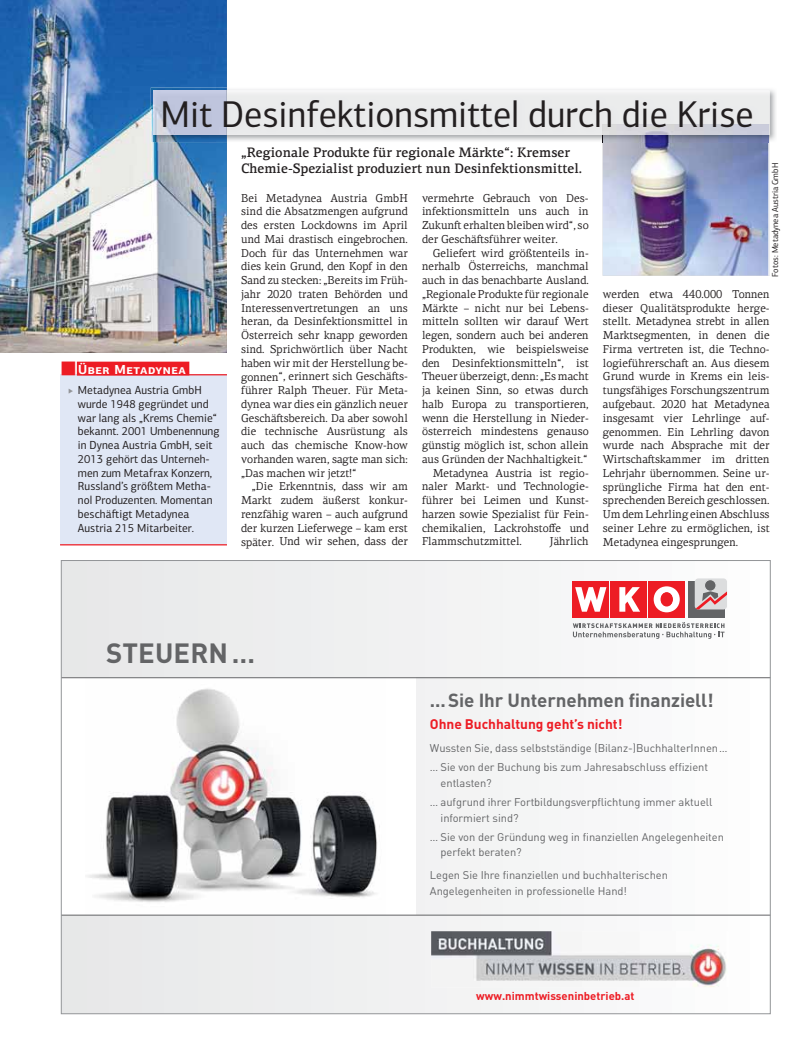
<style>
.page{position:relative;width:798px;height:1063px;background:#fff}
.page>*{position:absolute;margin:0;border:0;box-sizing:border-box;transform-origin:0 0}
.t1{font:37.5px "PF Centro Sans Pro";color:#231f20;scale:.96 1}
.t2{font:700 27.5px "DIN Pro";letter-spacing:.005em;color:#636466}
.t3{font:700 18.75px "DIN Pro";letter-spacing:-.005em;color:#636466}
.t4{font:500 13.75px/16.2px "PF Centro Serif Pro";color:#231f20;scale:.96 1}
.t5{font:700 13.75px "DIN Pro";letter-spacing:-.005em;color:#ed1c24}
.t6{font:700 13.12px "PF Centro Sans Pro";letter-spacing:.04em;color:#fff}
.t7{font:11.75px/13.8px "PF Centro Sans Pro";letter-spacing:.005em;color:#231f20;scale:.96 1}
.t8{font:11.5px/13.8px "PF Centro Serif Pro";color:#231f20;text-align:justify;scale:.96 1}
.t9{font:11.5px/13.8px "PF Centro Serif Pro";color:#231f20;text-align:justify}
.t10{font:700 11.25px "DIN Pro";color:#ed1c24}
.t11{font:11.12px/19.1px "DIN Pro";letter-spacing:-.005em;color:#636466}
.t12{font:8.75px "PF Centro Sans Pro";color:#231f20;scale:.95 1}
</style>
<div class="page">
<svg style="left:63px;top:562px;width:705px;height:450px"></svg>
<div style="left:61px;top:677px;width:354px;height:238px;background:#fff"></div>
<img style="left:86px;top:678px;width:300px;height:237px">
<hr style="left:61px;top:677px;width:709px;height:1px;background:#636466">
<hr style="left:61px;top:915px;width:709px;height:1px;background:#636466">
<img style="left:431px;top:931px;width:297px;height:56px">
<div style="left:688px;top:582px;width:36px;height:36px;background:#636466"></div>
<div style="left:648px;top:582px;width:36px;height:36px;background:#ed1c24"></div>
<div style="left:610px;top:582px;width:36px;height:36px;background:#ed1c24"></div>
<svg style="left:619px;top:587px;width:21px;height:25px"></svg>
<div style="left:572px;top:582px;width:36px;height:36px;background:#ed1c24"></div>
<svg style="left:575px;top:587px;width:31px;height:25px"></svg>
<svg style="left:653px;top:586px;width:26px;height:26px"></svg>
<div style="left:660px;top:593px;width:12px;height:13px;background:#ed1c24;border-radius:50%"></div>
<div style="left:660px;top:592px;width:12px;height:14px;border:1px solid #ed1c24;border-radius:50%"></div>
<div style="left:694px;top:578px;width:32px;height:31px;background:#dcddde;border-radius:4px"></div>
<div style="left:704px;top:580px;width:11px;height:11px;background:#636466;border-radius:50%"></div>
<div style="left:703px;top:579px;width:13px;height:13px;border:1px solid #dcddde;border-radius:50%"></div>
<svg style="left:695px;top:591px;width:31px;height:18px"></svg>
<svg style="left:572px;top:622px;width:152px;height:17px"></svg>
<img style="left:0;top:0;width:227px;height:353px">
<div style="left:60px;top:374px;width:167px;height:170px;background:#e0e7f5"></div>
<div style="left:77px;top:362px;width:112px;height:13px;background:#ed1c24"></div>
<hr style="left:77px;top:374px;width:150px;height:1px;background:#ed1c24">
<hr style="left:60px;top:544px;width:167px;height:1px;background:#ed1c24">
<img style="left:151px;top:87px;width:625px;height:55px">
<img style="left:602px;top:135px;width:167px;height:141px">
<img style="left:153px;top:90px;width:616px;height:45px">
<img style="left:227px;top:90px;width:1px;height:45px">
<img style="left:602px;top:124px;width:166px;height:11px">
<h1 class="t1" style="left:161px;top:100px;width:619px">Mit Desinfektionsmittel durch die Krise</h1>
<p class="t6" style="left:78px;top:364px;width:109px">Über Metadynea</p>
<p class="t7" style="left:78px;top:385px;width:149px">Metadynea Austria GmbH wurde 1948 gegründet und war lang als „Krems Chemie“ bekannt. 2001 Umbenennung in Dynea Austria GmbH, seit<br>2013 gehört das Unterneh&shy;men zum Metafrax Konzern,<br>Russland’s größtem Metha&shy;nol Produzenten. Momentan beschä-igt Metadynea<br>Austria 215 Mitarbeiter.</p>
<p class="t4" style="left:241px;top:146px;width:356px">„Regionale Produkte für regionale Märkte“: Kremser<br>Chemie-Spezialist produziert nun Desinfektionsmittel.</p>
<p class="t8" style="left:241px;top:192px;width:175px">Bei Metadynea Austria GmbH sind die Absatzmengen aufgrund des ersten Lockdowns im April und Mai drastisch eingebrochen.<br>Doch für das Unternehmen war dies kein Grund, den Kopf in den Sand zu stecken: „Bereits im Früh&shy;jahr 2020 traten Behörden und Interessenvertretungen an uns heran, da Desinfektionsmittel in Österreich sehr knapp geworden sind. Sprichwörtlich über Nacht haben wir mit der Herstellung be&shy;gonnen“, erinnert sich Geschä-s&shy;führer Ralph Theuer. Für Meta&shy;dynea war dies ein gänzlich neuer Geschä-sbereich. Da aber sowohl die technische Ausrüstung als auch das chemische Know-how vorhanden waren, sagte man sich: „Das machen wir jetzt!“</p>
<p class="t8" style="left:241px;top:481px;width:175px;text-indent:11px">„Die Erkenntnis, dass wir am Markt zudem äußerst konkur&shy;renzfähig waren – auch aufgrund der kurzen Lieferwege – kam erst später. Und wir sehen, dass der</p>
<p class="t9" style="left:422px;top:192px;width:168px">vermehrte Gebrauch von Des&shy;infektionsmitteln uns auch in Zukun- erhalten bleiben wird“, so der Geschä-sführer weiter.</p>
<p class="t8" style="left:432px;top:247px;width:164px">Geliefert wird größtenteils in-</p>
<p class="t8" style="left:422px;top:261px;width:175px">nerhalb Österreichs, manchmal</p>
<p class="t8" style="left:422px;top:275px;width:175px">auch in das benachbarte Ausland.</p>
<p class="t8" style="left:422px;top:288px;width:175px">„Regionale Produkte für regionale</p>
<p class="t8" style="left:422px;top:302px;width:175px">Märkte – nicht nur bei Lebens-</p>
<p class="t8" style="left:422px;top:316px;width:175px">mitteln sollten wir darauf Wert</p>
<p class="t8" style="left:422px;top:330px;width:175px">legen, sondern auch bei anderen</p>
<p class="t8" style="left:422px;top:343px;width:175px">Produkten, wie beispielsweise</p>
<p class="t8" style="left:422px;top:357px;width:175px">den Desinfektionsmitteln“, ist</p>
<p class="t9" style="left:422px;top:371px;width:168px">Theuer überzeigt, denn: „Es macht</p>
<p class="t8" style="left:422px;top:385px;width:175px">ja keinen Sinn, so etwas durch</p>
<p class="t8" style="left:422px;top:398px;width:175px">halb Europa zu transportieren,</p>
<p class="t8" style="left:422px;top:412px;width:175px">wenn die Herstellung in Nieder-</p>
<p class="t8" style="left:422px;top:426px;width:175px">österreich mindestens genauso</p>
<p class="t8" style="left:422px;top:440px;width:175px">günstig möglich ist, schon allein</p>
<p class="t8" style="left:422px;top:453px;width:174px">aus Gründen der Nachhaltigkeit.“</p>
<p class="t8" style="left:432px;top:467px;width:164px">Metadynea Austria ist regio-</p>
<p class="t8" style="left:422px;top:481px;width:175px">naler Markt- und Technologie-</p>
<p class="t8" style="left:422px;top:495px;width:175px">führer bei Leimen und Kunst-</p>
<p class="t8" style="left:422px;top:508px;width:175px">harzen sowie Spezialist für Fein-</p>
<p class="t8" style="left:422px;top:522px;width:175px">chemikalien, Lackrohstoffe und</p>
<p class="t8" style="left:422px;top:536px;width:105px">Flammschutzmittel.</p>
<p class="t8" style="left:549px;top:536px;width:42px">Jährlich</p>
<p class="t12" style="left:771px;top:277px;width:121px;rotate:-90deg">Fotos: Metadynea Austria GmbH</p>
<p class="t8" style="left:602px;top:288px;width:175px">werden etwa 440.000 Tonnen dieser Qualitätsprodukte herge&shy;stellt. Metadynea strebt in allen Marktsegmenten, in denen die Firma vertreten ist, die Techno&shy;logieführerscha- an. Aus diesem Grund wurde in Krems ein leis&shy;tungsfähiges Forschungszentrum aufgebaut. 2020 hat Metadynea insgesamt vier Lehrlinge auf&shy;genommen. Ein Lehrling davon wurde nach Absprache mit der Wirtscha-skammer im dritten Lehrjahr übernommen. Seine ur&shy;sprüngliche Firma hat den ent&shy;sprechenden Bereich geschlossen.<br>Um dem Lehrling einen Abschluss seiner Lehre zu ermöglichen, ist Metadynea eingesprungen.</p>
<h2 class="t2" style="left:106px;top:637px;width:150px">STEUERN …</h2>
<h3 class="t3" style="left:430px;top:689px;width:285px">... Sie Ihr Unternehmen finanziell!</h3>
<p class="t5" style="left:430px;top:717px;width:194px">Ohne Buchhaltung geht’s nicht!</p>
<p class="t11" style="left:430px;top:740px;width:299px">Wussten Sie, dass selbstständige (Bilanz-)BuchhalterInnen… … Sie von der Buchung bis zum Jahresabschluss effizient</p>
<p class="t11" style="left:430px;top:775px;width:284px;text-indent:11px">entlasten?<br>… aufgrund ihrer Fortbildungsverpflichtung immer aktuell</p>
<p class="t11" style="left:430px;top:809px;width:295px;text-indent:11px">informiert sind?<br>… Sie von der Gründung weg in finanziellen Angelegen heiten</p>
<p class="t11" style="left:430px;top:842px;width:239px;line-height:22.8px;text-indent:11px">perfekt beraten?<br>Legen Sie Ihre finanziellen und buchhalterischen</p>
<p class="t11" style="left:430px;top:883px;width:198px">Angelegenheiten in professionelle Hand!</p>
<p class="t10" style="left:476px;top:990px;width:160px">www.nimmtwisseninbetrieb.at</p>
</div>
